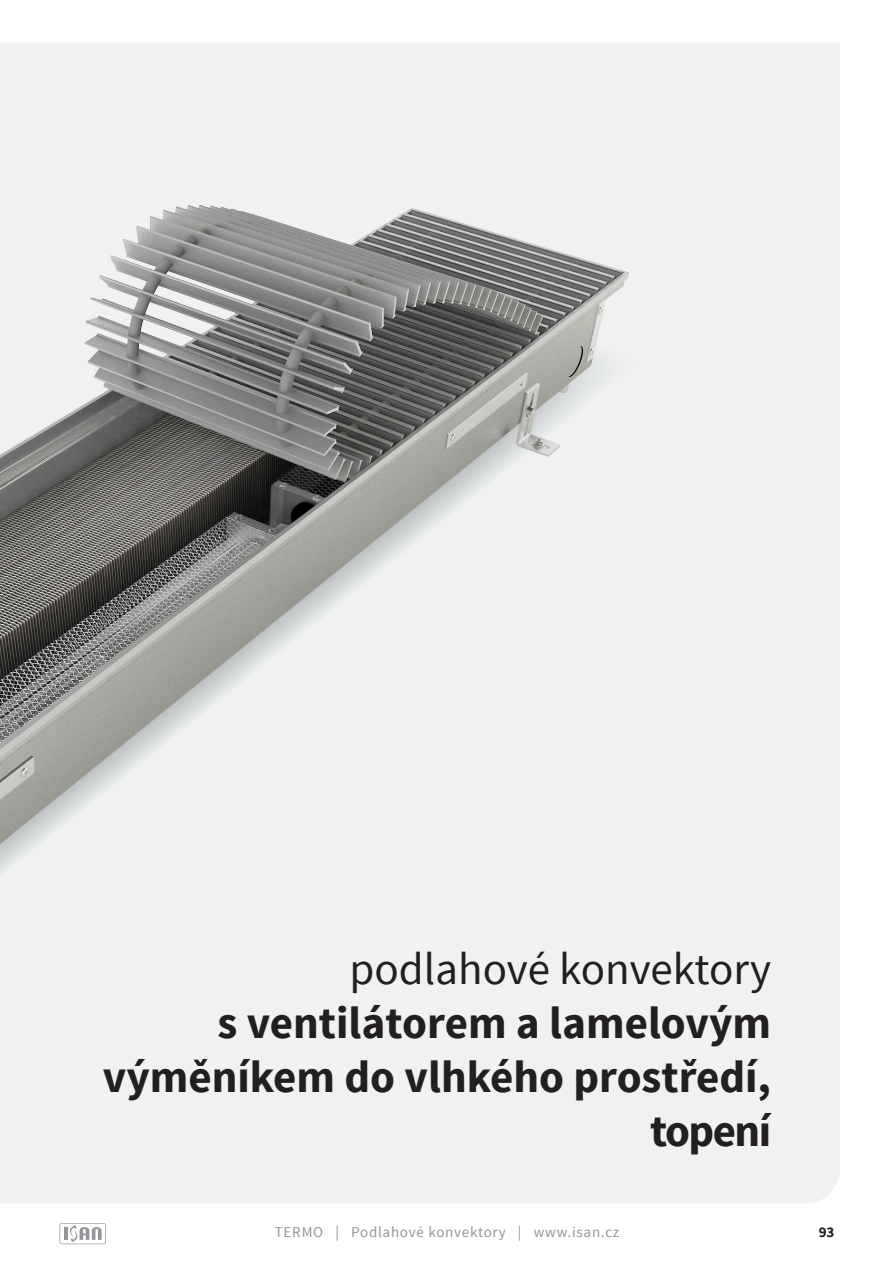
<style>
.page{position:relative;width:893px;height:1263px;background:#fff}
.page>*{position:absolute;margin:0;border:0;box-sizing:border-box;transform-origin:0 0}
.t1{font:700 45px/54px "Source Sans Pro";color:#231f20;text-align:right}
.t2{font:45px "Source Sans Pro";color:#231f20}
.t3{font:15px "Source Sans Pro";letter-spacing:.05em;color:#939598}
.t4{font:700 15px "Source Sans Pro";color:#231f20}
</style>
<div class="page">
<svg style="left:60px;top:1223px;width:46px;height:21px"></svg>
<img style="left:0;top:43px;width:839px;height:1160px">
<p class="t2" style="left:349px;top:941px;width:423px">podlahové konvektory</p>
<p class="t1" style="left:103px;top:998px;width:670px">s ventilátorem a lamelovým výměníkem do vlhkého prostředí, topení</p>
<p class="t3" style="left:275px;top:1222px;width:346px">TERMO | Podlahové konvektory | www.isan.cz</p>
<p class="t4" style="left:819px;top:1222px;width:17px">93</p>
</div>
